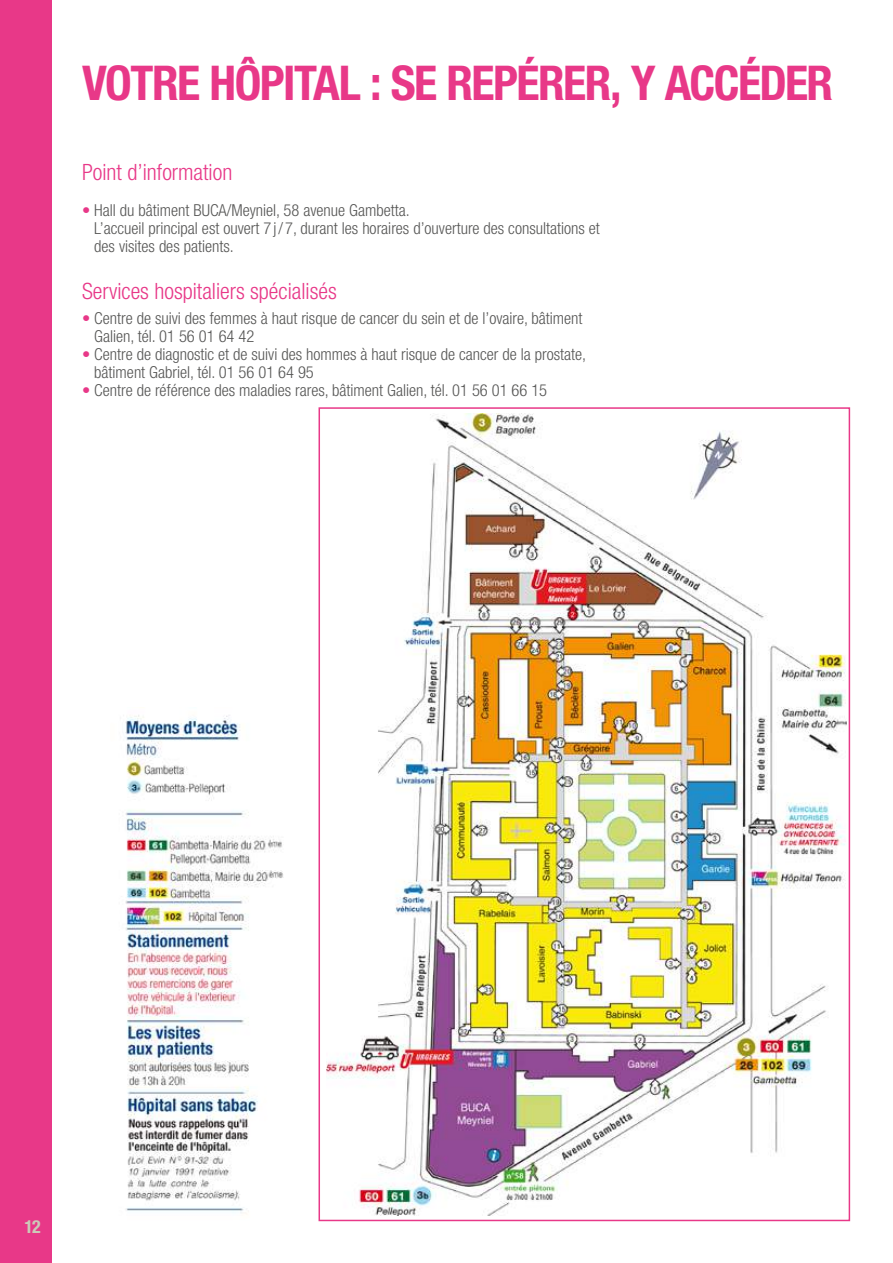
<style>
.page{position:relative;width:893px;height:1263px;background:#fff}
.page>*{position:absolute;margin:0;border:0;box-sizing:border-box;transform-origin:0 0}
.t1{font:700 condensed 48px "Helvetica Neue LT Std";letter-spacing:-.03em;color:#e83888}
.t2{font:300 condensed 22.5px "Helvetica Neue LT Std";color:#e83888}
.t3{font:700 condensed 18px "Helvetica Neue LT Std";color:#cccab8}
.t4{font:300 condensed 16.5px/18px "Helvetica Neue LT Std";color:#575756}
.s1{color:#e83888}
</style>
<div class="page">
<div style="left:0;top:0;width:51px;height:1263px;background:#e83888"></div>
<img style="left:327px;top:413px;width:519px;height:802px">
<img style="left:125px;top:715px;width:158px;height:499px">
<h1 class="t1" style="left:82px;top:54px;width:753px">VOTRE HÔPITAL : SE REPÉRER, Y ACCÉDER</h1>
<h2 class="t2" style="left:82px;top:159px;width:152px">Point d’information</h2>
<p class="t4" style="left:94px;top:201px;width:507px;text-indent:-12px"><span class="s1">•</span> Hall du bâtiment BUCA/Meyniel, 58 avenue Gambetta.<br>L’accueil principal est ouvert 7 j/ 7, durant les horaires d’ouverture des consultations et des visites des patients.</p>
<h2 class="t2" style="left:82px;top:278px;width:256px">Services hospitaliers spécialisés</h2>
<p class="t4" style="left:94px;top:309px;width:490px;text-indent:-12px"><span class="s1">•</span> Centre de suivi des femmes à haut risque de cancer du sein et de l’ovaire, bâtiment<br>Galien, tél. 01 56 01 64 42</p>
<p class="t4" style="left:94px;top:345px;width:493px;text-indent:-12px"><span class="s1">•</span> Centre de diagnostic et de suivi des hommes à haut risque de cancer de la prostate, bâtiment Gabriel, tél. 01 56 01 64 95</p>
<p class="t4" style="left:82px;top:381px;width:467px"><span class="s1">•</span> Centre de référence des maladies rares, bâtiment Galien, tél. 01 56 01 66 15</p>
<p class="t3" style="left:24px;top:1216px;width:18px">12</p>
</div>
